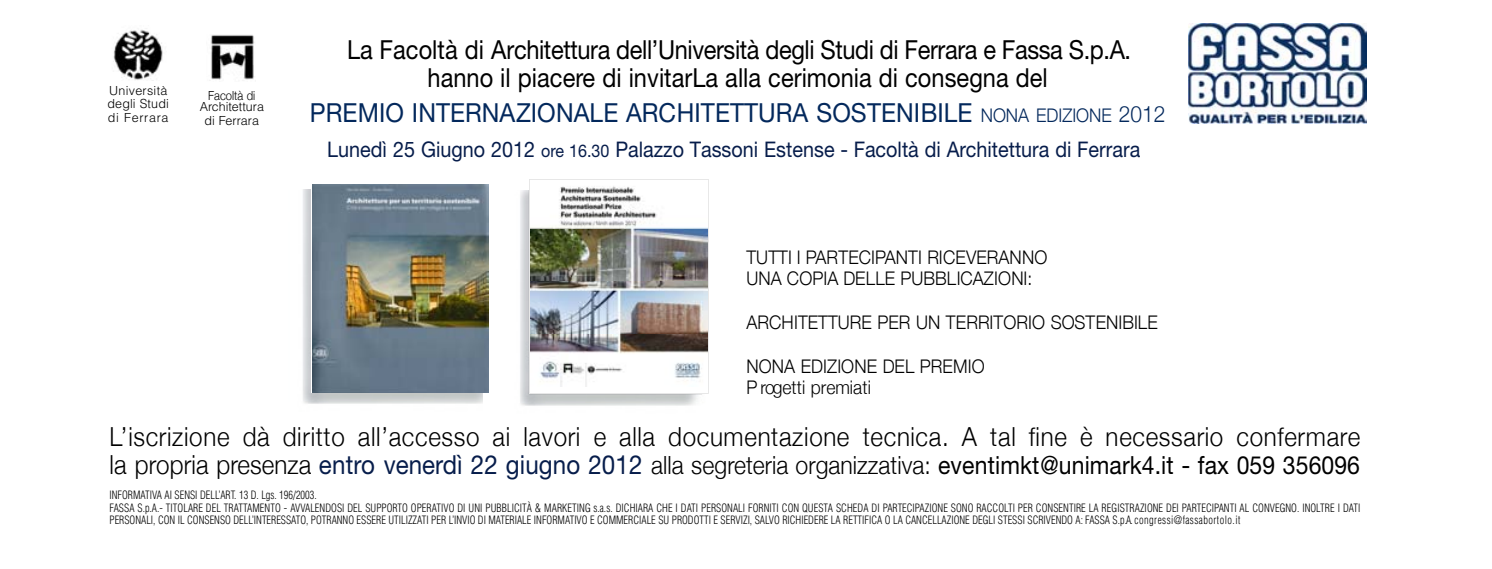
<style>
.page{position:relative;width:1492px;height:569px;background:#fff}
.page>*{position:absolute;margin:0;border:0;box-sizing:border-box;transform-origin:0 0}
.t1{font:26.25px/27.2px "Helvetica Neue";color:#000;text-align:center;scale:.9 1}
.t2{font:300 26.25px "Helvetica Neue";letter-spacing:.03em;color:#000;scale:.92 1}
.t3{font:26.25px "Helvetica Neue";color:#03285c;scale:.93 1}
.t4{font:25px "Helvetica Neue";letter-spacing:.005em;color:#000;scale:.92 1}
.t5{font:21.5px "Helvetica Neue";color:#071d4b;scale:.92 1}
.t6{font:300 18.75px/21.2px "Helvetica Neue";color:#000;scale:.93 1}
.t7{font:300 12.5px/13.5px "Helvetica";letter-spacing:.025em;color:#000}
.t8{font:300 12.5px/13.5px "Helvetica";color:#000;text-align:center}
.t9{font:300 12.5px "Helvetica Neue";color:#000;scale:.9 1}
.t10{font:300 condensed 11.25px/12.5px "Helvetica";color:#000;scale:.92 1}
.s1{font-weight:300;font-size:18.75px}
.s2{font-weight:300;font-size:22.5px}
.s3{font-size:17.5px}
.s4{font-weight:300;font-size:26.25px}
.s5{font-size:26.25px;color:#071d4b}
.s6{font-weight:300}
</style>
<div class="page">
<img style="left:303px;top:189px;width:179px;height:215px">
<img style="left:520px;top:191px;width:187px;height:215px">
<img style="left:209px;top:35px;width:46px;height:46px">
<img style="left:113px;top:30px;width:50px;height:51px">
<img style="left:312px;top:184px;width:176px;height:208px">
<img style="left:1188px;top:23px;width:178px;height:100px">
<img style="left:529px;top:179px;width:179px;height:214px">
<p class="t7" style="left:107px;top:85px;width:63px">U n iv e rs ità degli Studi di Ferr a r a</p>
<p class="t9" style="left:208px;top:88px;width:54px">Facoltà di</p>
<p class="t8" style="left:200px;top:101px;width:66px">Architettura di Ferrara</p>
<h1 class="t1" style="left:347px;top:36px;width:873px">La Facoltà di Architettura dell’Università degli Studi di Ferrara e Fassa S.p.A. hanno il piacere di invitarLa alla cerimonia di consegna del</h1>
<h1 class="t3" style="left:310px;top:103px;width:921px">PREMIO INTERNAZIONALE ARCHITETTURA SOSTENIBILE <span class="s1">NONA EDIZIONE</span> <span class="s2">2012</span></h1>
<h3 class="t5" style="left:327px;top:136px;width:885px">Lunedì 25 Giugno 2012 <span class="s3">ore 16.30</span> Palazzo Tassoni Estense - Facoltà di Architettura di Ferrara</h3>
<h3 class="t6" style="left:746px;top:246px;width:325px">T U T T I I PA RT E C IPANTI RICEVERANNO<br>U N A C O P IA DELLE PUBBLICAZIONI:</h3>
<h3 class="t6" style="left:746px;top:311px;width:444px">ARCHITETTURE PER UN TERRITORIO SOSTENIBILE</h3>
<h3 class="t6" style="left:746px;top:355px;width:258px">NONA EDIZIONE DEL PREMIO<br>P rogetti premiati</h3>
<h1 class="t2" style="left:109px;top:420px;width:1361px">L’iscrizione dà diritto all’accesso ai lavori e alla documentazione tecnica. A tal fine è necessario confermare</h1>
<h2 class="t4" style="left:109px;top:456px;width:1361px"><span class="s4">la propria presenza</span> <span class="s5">entro venerdì 22 giugno 2012</span> <span class="s6">alla segreteria organizzativa:</span> eventimkt@unimark4.it - fax 059 356096</h2>
<p class="t10" style="left:109px;top:489px;width:1361px">INFORMATIVA AI SENSI DELL’ART. 13 D. Lgs. 196/2003.<br>FASSA S.p.A.- TITOLARE DEL TRATTAMENTO - AVVALENDOSI DEL SUPPORTO OPERATIVO DI UNI PUBBLICITÀ &amp; MARKETING s.a.s. DICHIARA CHE I DATI PERSONALI FORNITI CON QUESTA SCHEDA DI PARTECIPAZIONE SONO RACCOLTI PER CONSENTIRE LA REGISTRAZIONE DEI PARTECIPANTI AL CONVEGNO. INOLTRE I DATI<br>PERSONALI, CON IL CONSENSO DELL’INTERESSATO, POTRANNO ESSERE UTILIZZATI PER L’INVIO DI MATERIALE INFORMATIVO E COMMERCIALE SU PRODOTTI E SERVIZI, SALVO RICHIEDERE LA RETTIFICA O LA CANCELLAZIONE DEGLI STESSI SCRIVENDO A: FASSA S.p.A. c o n g r e s s i@ fa s s a b o r to lo .it</p>
</div>
